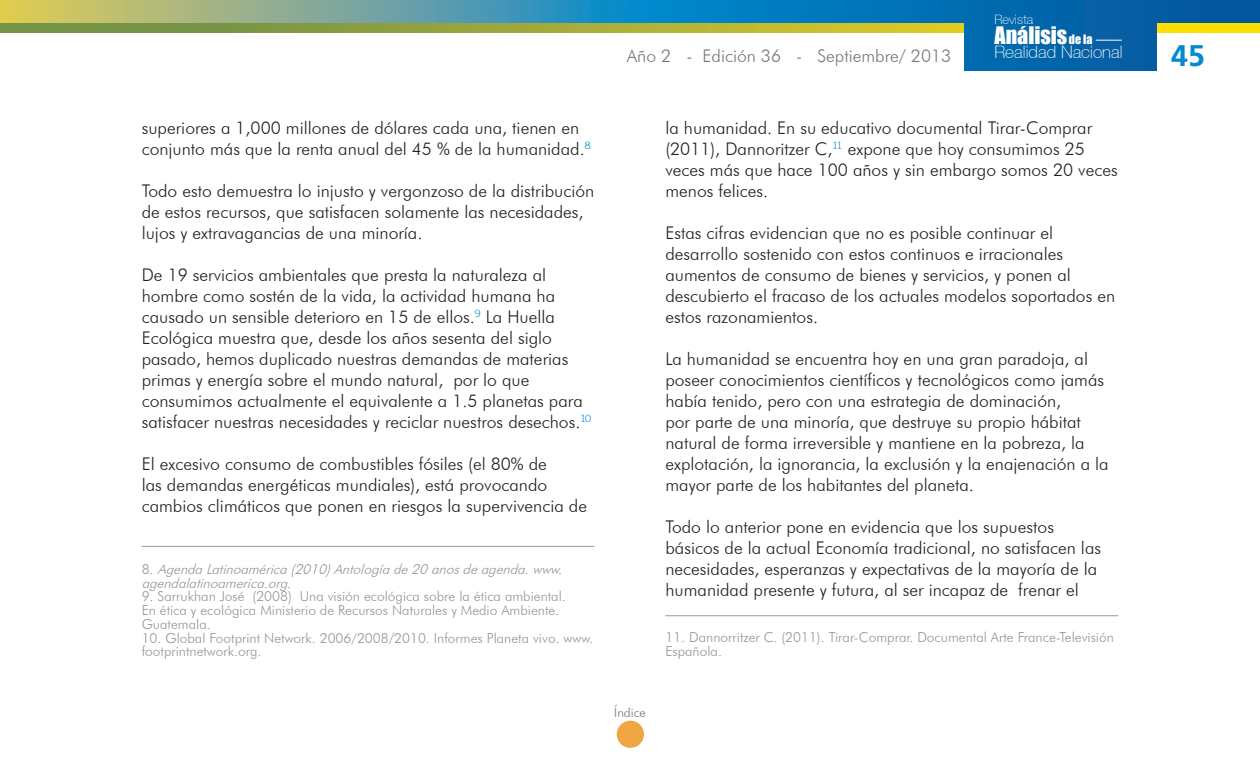
<style>
.page{position:relative;width:1260px;height:765px;background:#fff}
.page>*{position:absolute;margin:0;border:0;box-sizing:border-box;transform-origin:0 0}
.t1{font:700 31.25px "Carto Gothic Std";color:#018bce}
.t2{font:22.12px "Impact";color:#fff}
.t3{font:300 17.5px/21px "Futura BT";color:#231f20}
.t4{font:300 17.5px "Futura BT";color:#76787b}
.t5{font:100 17.12px "Helvetica 35";color:#fff}
.t6{font:300 13.75px/13.8px "Futura BT";color:#939598}
.t7{font:italic 300 13.75px/13.8px "Futura BT";color:#939598}
.t8{font:100 12.88px "Helvetica 35";color:#fff}
.t9{font:300 12.75px "Futura BT";color:#757679}
.s1{font-size:11.88px}
.s2{font-style:normal}
</style>
<div class="page">
<svg style="left:0;top:0;width:1260px;height:23px;background:#4b93a2"></svg>
<svg style="left:0;top:23px;width:1260px;height:10px;background:#a7ad35"></svg>
<div style="left:617px;top:721px;width:27px;height:27px;background:#f1a644;border-radius:50%"></div>
<div style="left:965px;top:0;width:192px;height:71px;background:#0064a9"></div>
<svg style="left:1096px;top:40px;width:26px;height:1px"></svg>
<hr style="left:142px;top:546px;width:453px;height:1px;background:#97999c">
<hr style="left:665px;top:615px;width:453px;height:1px;background:#97999c">
<p class="t4" style="left:627px;top:45px;width:326px">Año 2 - Edición 36 - Septiembre/ 2013</p>
<p class="t8" style="left:994px;top:12px;width:40px">Revista</p>
<p class="t2" style="left:994px;top:18px;width:100px">Análisis<span class="s1">de la</span></p>
<p class="t5" style="left:994px;top:42px;width:130px">Realidad Nacional</p>
<h1 class="t1" style="left:1171px;top:38px;width:35px">45</h1>
<p class="t3" style="left:142px;top:117px;width:450px">superiores a 1,000 millones de dólares cada una, tienen en conjunto más que la renta anual del 45 % de la humanidad.<sup>8</sup></p>
<p class="t3" style="left:142px;top:180px;width:454px">Todo esto demuestra lo injusto y vergonzoso de la distribución de estos recursos, que satisfacen solamente las necesidades, lujos y extravagancias de una minoría.</p>
<p class="t3" style="left:142px;top:264px;width:451px">De 19 servicios ambientales que presta la naturaleza al hombre como sostén de la vida, la actividad humana ha causado un sensible deterioro en 15 de ellos.<sup>9</sup> La Huella Ecológica muestra que, desde los años sesenta del siglo pasado, hemos duplicado nuestras demandas de materias primas y energía sobre el mundo natural, por lo que consumimos actualmente el equivalente a 1.5 planetas para satisfacer nuestras necesidades y reciclar nuestros desechos.<sup>10</sup></p>
<p class="t3" style="left:142px;top:453px;width:447px">El excesivo consumo de combustibles fósiles (el 80% de<br>las demandas energéticas mundiales), está provocando cambios climáticos que ponen en riesgos la supervivencia de</p>
<p class="t3" style="left:665px;top:117px;width:454px">la humanidad. En su educativo documental Tirar-Comprar (2011), Dannoritzer C,<sup>11</sup> expone que hoy consumimos 25 veces más que hace 100 años y sin embargo somos 20 veces menos felices.</p>
<p class="t3" style="left:665px;top:222px;width:451px">Estas cifras evidencian que no es posible continuar el desarrollo sostenido con estos continuos e irracionales aumentos de consumo de bienes y servicios, y ponen al descubierto el fracaso de los actuales modelos soportados en estos razonamientos.</p>
<p class="t3" style="left:665px;top:348px;width:445px">La humanidad se encuentra hoy en una gran paradoja, al poseer conocimientos científicos y tecnológicos como jamás había tenido, pero con una estrategia de dominación,<br>por parte de una minoría, que destruye su propio hábitat natural de forma irreversible y mantiene en la pobreza, la explotación, la ignorancia, la exclusión y la enajenación a la mayor parte de los habitantes del planeta.</p>
<p class="t3" style="left:665px;top:516px;width:437px">Todo lo anterior pone en evidencia que los supuestos básicos de la actual Economía tradicional, no satisfacen las necesidades, esperanzas y expectativas de la mayoría de la humanidad presente y futura, al ser incapaz de frenar el</p>
<p class="t7" style="left:142px;top:562px;width:426px"><span class="s2">8 .</span> AgendaLatinoamérica(2010)Antologíade20anosdeagenda.www. agendalatinoamerica.org.</p>
<p class="t6" style="left:142px;top:589px;width:426px">9. Sarrukhan José (2008) Una visión ecológica sobre la ética ambiental.<br>En ética y ecológica Ministerio de Recursos Naturales y Medio Ambiente.<br>Guatemala.</p>
<p class="t6" style="left:142px;top:631px;width:453px">10. Global Footprint Network. 2006/2008/2010. Informes Planeta vivo. www. footprintnetwork.org.</p>
<p class="t6" style="left:665px;top:630px;width:450px">11. Dannorritzer C. (2011). Tirar-Comprar. Documental Arte France-Televisión<br>Española.</p>
<p class="t9" style="left:614px;top:705px;width:33px">Índice</p>
</div>
